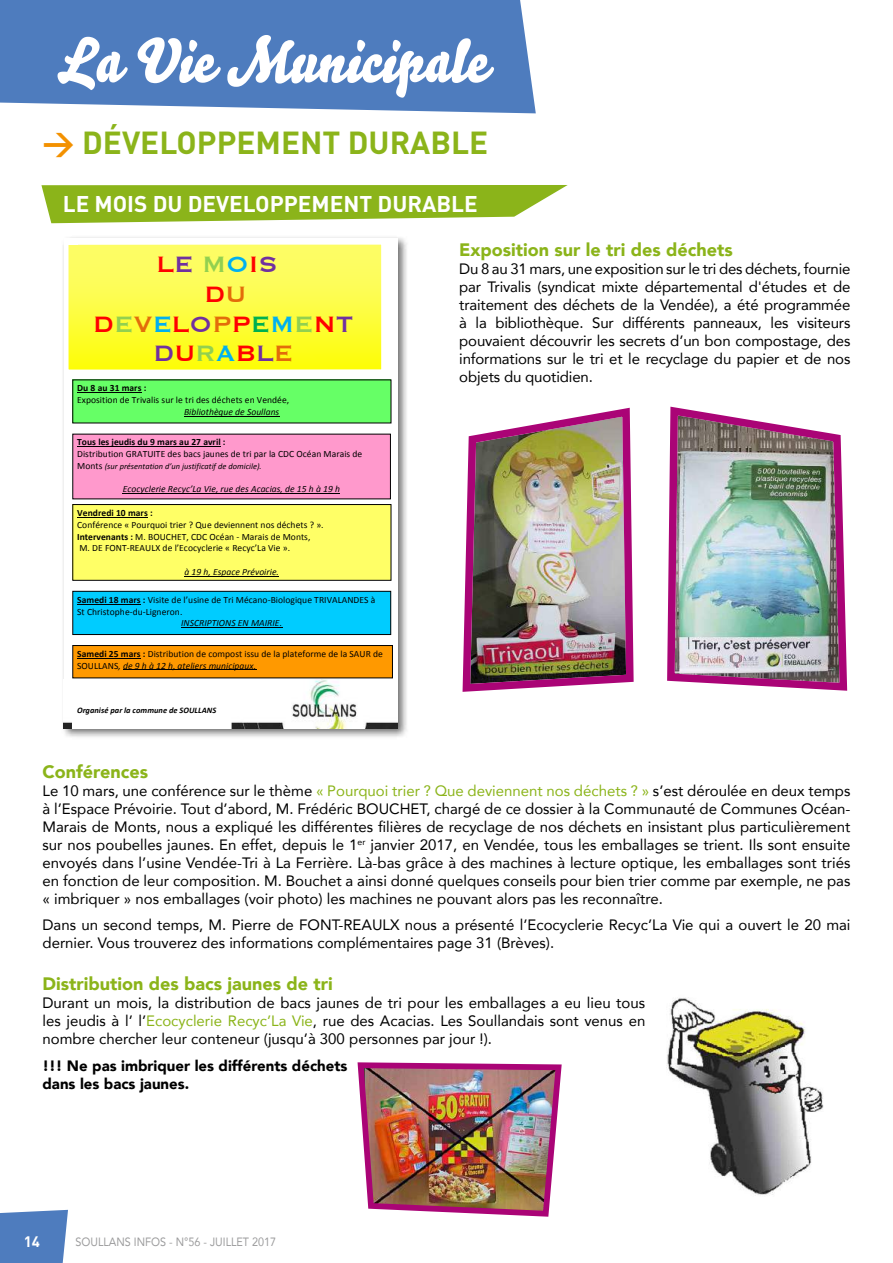
<style>
.page{position:relative;width:893px;height:1263px;background:#fff}
.page>*{position:absolute;margin:0;border:0;box-sizing:border-box;transform-origin:0 0}
.t1{font:60px "Bello Script";color:#fff}
.t2{font:700 31.5px "DIN";color:#8bb41a}
.t3{font:28.95px/29.8px "Copperplate";color:#f00;text-align:center}
.t4{font:700 22.5px "DIN";color:#fff}
.t5{font:900 18px "Avenir";color:#8bb41a}
.t6{font:15px/18px "Avenir";color:#000;text-align:justify}
.t7{font:900 15px/18px "Avenir";color:#000}
.t8{font:700 15px "DIN";color:#fff}
.t9{font:12px "Avenir";color:#9c9c9d;scale:.9 1}
.t10{font:9.6px/11.9px "Calibri";letter-spacing:.005em;color:#000}
.t11{font:italic 9.6px "Calibri";letter-spacing:.005em;color:#000}
.t12{font:700 9.6px "Calibri";letter-spacing:.005em;color:#000}
.t13{font:italic 8.4px "Calibri";color:#000}
.t14{font:italic 700 8.4px "Calibri";letter-spacing:.005em;color:#000}
.s1{color:#f39100}
.s2{color:#7030a0}
.s3{color:#92d050}
.s4{color:#00b0f0}
.s5{color:#e36c0a}
.s6{color:#00b050}
.s7{font-style:normal;font-size:9.6px}
.s8{font-weight:700}
.s9{font-style:italic}
.s10{color:#8bb41a}
</style>
<div class="page">
<svg style="left:0;top:1210px;width:68px;height:53px;background:#5984c2"></svg>
<div style="left:0;top:0;width:459px;height:112px;background:#4e7cbe"></div>
<svg style="left:41px;top:185px;width:418px;height:38px;background:#94ba2d"></svg>
<img style="left:357px;top:1062px;width:205px;height:155px">
<img style="left:459px;top:0;width:175px;height:692px">
<img style="left:667px;top:406px;width:181px;height:285px">
<div style="left:61px;top:235px;width:347px;height:504px;background:#000;opacity:.55"></div>
<div style="left:64px;top:238px;width:333px;height:490px;background:#fff"></div>
<img style="left:70px;top:246px;width:310px;height:122px">
<div style="left:68px;top:244px;width:314px;height:126px;border:1px solid #fff"></div>
<img style="left:64px;top:680px;width:333px;height:48px">
<div style="left:73px;top:645px;width:319px;height:33px;background:#f90"></div>
<div style="left:73px;top:645px;width:320px;height:33px;border:1px solid #000"></div>
<hr style="left:77px;top:658px;width:64px;height:1px;background:#000">
<hr style="left:123px;top:670px;width:133px;height:1px;background:#000">
<div style="left:73px;top:380px;width:318px;height:43px;background:#6f6"></div>
<hr style="left:77px;top:392px;width:65px;height:1px;background:#000">
<hr style="left:184px;top:416px;width:95px;height:1px;background:#000">
<div style="left:73px;top:504px;width:318px;height:76px;background:#ff6"></div>
<div style="left:73px;top:504px;width:318px;height:76px;border:1px solid #000"></div>
<hr style="left:77px;top:517px;width:71px;height:1px;background:#000">
<hr style="left:184px;top:576px;width:95px;height:1px;background:#000">
<div style="left:73px;top:591px;width:318px;height:43px;background:#0cf"></div>
<div style="left:73px;top:591px;width:318px;height:44px;border:1px solid #000"></div>
<hr style="left:77px;top:604px;width:64px;height:1px;background:#000">
<hr style="left:181px;top:627px;width:101px;height:1px;background:#000">
<div style="left:73px;top:434px;width:317px;height:65px;background:#f9c"></div>
<hr style="left:77px;top:446px;width:144px;height:1px;background:#000">
<hr style="left:123px;top:493px;width:217px;height:1px;background:#000">
<svg style="left:72px;top:703px;width:159px;height:25px"></svg>
<img style="left:666px;top:998px;width:158px;height:197px">
<h1 class="t1" style="left:57px;top:17px;width:432px">La Vie Municipale</h1>
<h2 class="t2" style="left:43px;top:122px;width:447px"><span class="s1">&gt;</span> DÉVELOPPEMENT DURABLE</h2>
<h3 class="t4" style="left:63px;top:189px;width:417px">LE MOIS DU DEVELOPPEMENT DURABLE</h3>
<p class="t5" style="left:459px;top:235px;width:275px">Exposition sur le tri des déchets</p>
<p class="t6" style="left:459px;top:260px;width:393px">Du 8 au 31 mars, une exposition sur le tri des déchets, fournie par Trivalis (syndicat mixte départemental d'études et de traitement des déchets de la Vendée), a été programmée à la bibliothèque. Sur différents panneaux, les visiteurs pouvaient découvrir les secrets d’un bon compostage, des informations sur le tri et le recyclage du papier et de nos objets du quotidien.</p>
<h3 class="t3" style="left:93px;top:248px;width:262px">L<span class="s2">E</span> <span class="s3">M</span><span class="s4">O</span>I<span class="s2">S<br></span>D<span class="s5">U<br></span>D<span class="s3">E</span><span class="s5">V</span><span class="s4">E</span>L<span class="s2">O</span><span class="s5">P</span>P<span class="s6">E</span><span class="s4">M</span><span class="s3">E</span>N<span class="s2">T<br>D</span>U<span class="s3">R</span><span class="s4">A</span>B<span class="s2">L</span><span class="s5">E</span></h3>
<p class="t12" style="left:77px;top:382px;width:71px">Du 8 au 31 mars :</p>
<p class="t10" style="left:77px;top:393px;width:214px">Exposition de Trivalis sur le tri des déchets en Vendée,</p>
<p class="t11" style="left:184px;top:406px;width:97px">Bibliothèque de Soullans</p>
<p class="t12" style="left:77px;top:436px;width:150px">Tous les jeudis du 9 mars au 27 avril :</p>
<p class="t10" style="left:77px;top:448px;width:287px">Distribution GRATUITE des bacs jaunes de tri par la CDC Océan Marais de</p>
<p class="t13" style="left:77px;top:461px;width:186px"><span class="s7">Monts</span> (sur présentation d’un justificatif de domicile).</p>
<p class="t11" style="left:123px;top:483px;width:219px">Ecocyclerie Recyc’La Vie, rue des Acacias, de 15 h à 19 h</p>
<p class="t12" style="left:77px;top:507px;width:77px">Vendredi 10 mars :</p>
<p class="t10" style="left:77px;top:518px;width:248px">Conférence « Pourquoi trier ? Que deviennent nos déchets ? ».<br><span class="s8">Intervenants :</span> M. BOUCHET, CDC Océan --‐ Marais de Monts,<br>M. DE FONT--‐REAULX de l’Ecocyclerie « Recyc’La Vie ».</p>
<p class="t11" style="left:184px;top:566px;width:96px">à 19 h, Espace Prévoirie.</p>
<p class="t10" style="left:77px;top:593px;width:300px"><span class="s8">Samedi 18 mars :</span> Visite de l’usine de Tri Mécano--‐Biologique TRIVALANDES à<br>St Christophe--‐du--‐Ligneron.</p>
<p class="t11" style="left:181px;top:617px;width:102px">INSCRIPTIONS EN MAIRIE.</p>
<p class="t10" style="left:77px;top:648px;width:307px"><span class="s8">Samedi 25 mars :</span> Distribution de compost issu de la plateforme de la SAUR de<br>SOULLANS<span class="s9">, de 9 h à 12 h, ateliers municipaux.</span></p>
<p class="t14" style="left:77px;top:705px;width:141px">Organisé par la commune de SOULLANS</p>
<p class="t5" style="left:43px;top:756px;width:107px">Conférences</p>
<p class="t6" style="left:43px;top:781px;width:809px">Le 10 mars, une conférence sur le thème <span class="s10">« Pourquoi trier ? Que deviennent nos déchets ? »</span> s’est déroulée en deux temps à l’Espace Prévoirie. Tout d’abord, M. Frédéric BOUCHET, chargé de ce dossier à la Communauté de Communes Océan-Marais de Monts, nous a expliqué les différentes filières de recyclage de nos déchets en insistant plus particulièrement sur nos poubelles jaunes. En effet, depuis le 1<sup>er</sup> janvier 2017, en Vendée, tous les emballages se trient. Ils sont ensuite envoyés dans l’usine Vendée-Tri à La Ferrière. Là-bas grâce à des machines à lecture optique, les emballages sont triés en fonction de leur composition. M. Bouchet a ainsi donné quelques conseils pour bien trier comme par exemple, ne pas « imbriquer » nos emballages (voir photo) les machines ne pouvant alors pas les reconnaître.</p>
<p class="t6" style="left:43px;top:915px;width:809px">Dans un second temps, M. Pierre de FONT-REAULX nous a présenté l’Ecocyclerie Recyc’La Vie qui a ouvert le 20 mai dernier. Vous trouverez des informations complémentaires page 31 (Brèves).</p>
<p class="t5" style="left:43px;top:969px;width:292px">Distribution des bacs jaunes de tri</p>
<p class="t6" style="left:43px;top:994px;width:604px">Durant un mois, la distribution de bacs jaunes de tri pour les emballages a eu lieu tous les jeudis à l’ l’<span class="s10">Ecocyclerie Recyc’La Vie</span>, rue des Acacias. Les Soullandais sont venus en nombre chercher leur conteneur (jusqu’à 300 personnes par jour !).</p>
<p class="t7" style="left:43px;top:1056px;width:306px">!!! Ne pas imbriquer les différents déchets dans les bacs jaunes.</p>
<p class="t8" style="left:24px;top:1232px;width:18px">14</p>
<p class="t9" style="left:75px;top:1232px;width:224px">SOULLANS INFOS - N°56 - JUILLET 2017</p>
</div>
